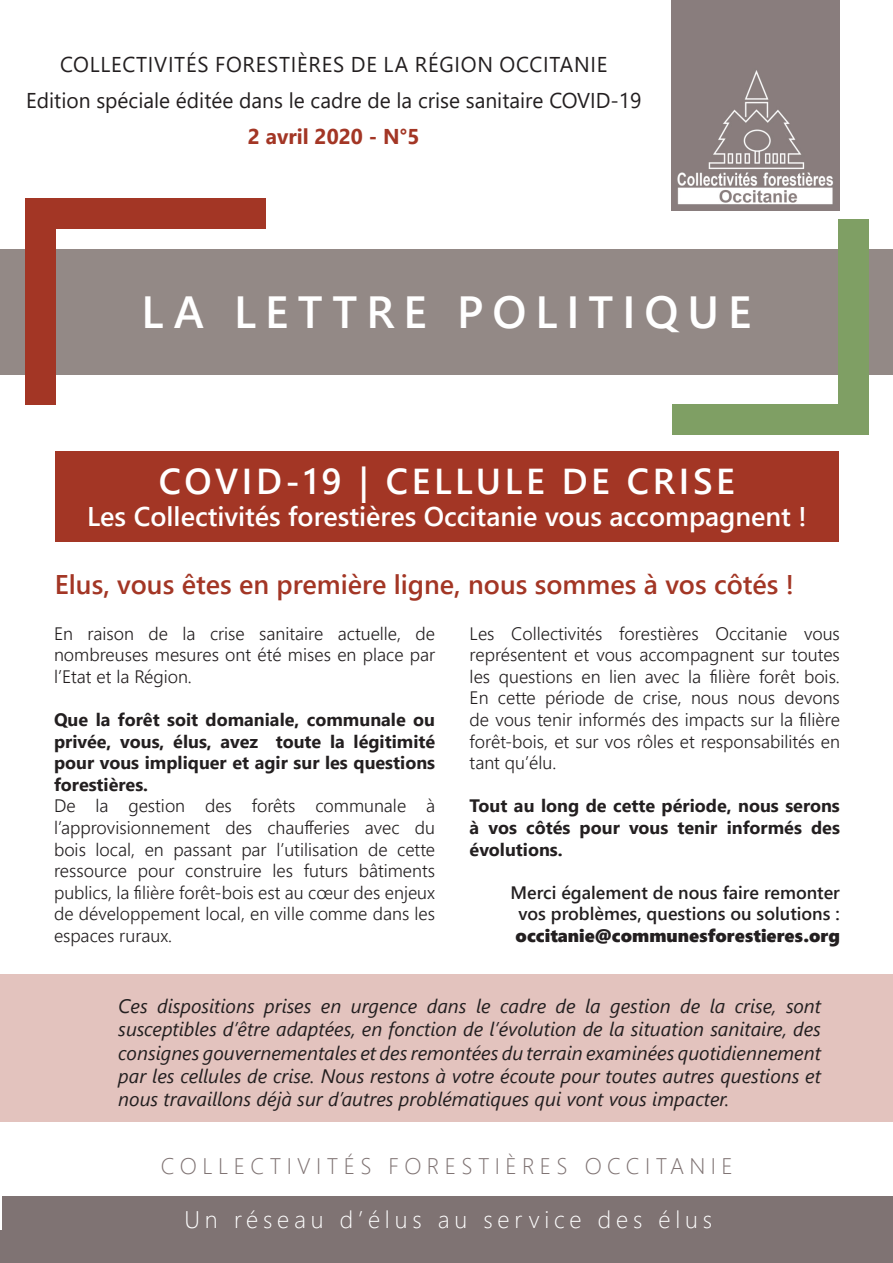
<style>
.page{position:relative;width:893px;height:1263px;background:#fff}
.page>*{position:absolute;margin:0;border:0;box-sizing:border-box;transform-origin:0 0}
.t1{font:600 45px "Segoe UI";letter-spacing:.2em;color:#fff}
.t2{font:600 36px "Segoe UI";letter-spacing:.1em;color:#fff}
.t3{font:600 27px "Segoe UI";color:#fff}
.t4{font:600 27px "Segoe UI";color:#a33625}
.t5{font:300 24px "Segoe UI";letter-spacing:.2em;color:#fff}
.t6{font:300 22.5px "Segoe UI";letter-spacing:.24em;color:#7f7373}
.t7{font:21.45px "Segoe UI";color:#231f20}
.t8{font:21.45px "Segoe UI";letter-spacing:.035em;color:#231f20}
.t9{font:700 21.45px "Segoe UI";color:#a33625}
.t10{font:italic 19.5px/23.4px "Segoe UI";color:#231f20;text-align:justify}
.t11{font:300 18px/21.6px "Segoe UI";color:#231f20;text-align:justify}
.t12{font:700 18px/21.6px "Segoe UI";color:#231f20;text-align:justify}
.t13{font:600 18px/21.6px "Segoe UI";color:#231f20;text-align:justify}
.s1{font-family:"Segoe UI Black";font-weight:400}
</style>
<div class="page">
<div style="left:0;top:974px;width:893px;height:148px;background:#e3c3be"></div>
<img style="left:672px;top:0;width:168px;height:210px">
<div style="left:0;top:249px;width:893px;height:125px;background:#938986"></div>
<div style="left:26px;top:198px;width:240px;height:30px;background:#a33625"></div>
<div style="left:26px;top:227px;width:30px;height:177px;background:#a33625"></div>
<div style="left:672px;top:404px;width:197px;height:30px;background:#7f9f64"></div>
<div style="left:838px;top:219px;width:31px;height:185px;background:#7f9f64"></div>
<div style="left:55px;top:451px;width:783px;height:91px;background:#a33625"></div>
<div style="left:2px;top:1196px;width:891px;height:47px;background:#7f7373"></div>
<div style="left:0;top:1230px;width:893px;height:33px;background:#7f7373"></div>
<p class="t8" style="left:60px;top:44px;width:549px">COLLECTIVITÉS FORESTIÈRES DE LA RÉGION OCCITANIE</p>
<p class="t7" style="left:26px;top:80px;width:617px">Edition spéciale éditée dans le cadre de la crise sanitaire COVID-19</p>
<p class="t9" style="left:248px;top:116px;width:173px">2 avril 2020 - N°5</p>
<p class="t1" style="left:142px;top:270px;width:611px">LA LETTRE POLITIQUE</p>
<p class="t2" style="left:159px;top:447px;width:577px">COVID-19 | CELLULE DE CRISE</p>
<p class="t3" style="left:87px;top:491px;width:721px">Les Collectivités forestières Occitanie vous accompagnent !</p>
<p class="t4" style="left:55px;top:559px;width:741px">Elus, vous êtes en première ligne, nous sommes à vos côtés !</p>
<p class="t11" style="left:54px;top:621px;width:383px">En raison de la crise sanitaire actuelle, de nombreuses mesures ont été mises en place par l’Etat et la Région.</p>
<p class="t12" style="left:54px;top:707px;width:383px">Que la forêt soit domaniale, communale ou privée, vous, élus, avez toute la légitimité pour vous impliquer et agir sur les questions forestières.</p>
<p class="t11" style="left:54px;top:793px;width:383px">De la gestion des forêts communale à l’approvisionnement des chaufferies avec du bois local, en passant par l’utilisation de cette ressource pour construire les futurs bâtiments publics, la filière forêt-bois est au cœur des enjeux de développement local, en ville comme dans les espaces ruraux.</p>
<p class="t11" style="left:470px;top:621px;width:372px">Les Collectivités forestières Occitanie vous représentent et vous accompagnent sur toutes les questions en lien avec la filière forêt bois.<br>En cette période de crise, nous nous devons de vous tenir informés des impacts sur la filière forêt-bois, et sur vos rôles et responsabilités en tant qu’élu.</p>
<p class="t12" style="left:470px;top:794px;width:372px">Tout au long de cette période, nous serons à vos côtés pour vous tenir informés des évolutions.</p>
<p class="t13" style="left:510px;top:880px;width:331px">Merci également de nous faire remonter vos problèmes, questions ou solutions : <span class="s1">occitanie@communesforestieres.org</span></p>
<p class="t10" style="left:118px;top:991px;width:704px">Ces dispositions prises en urgence dans le cadre de la gestion de la crise, sont susceptibles d’être adaptées, en fonction de l’évolution de la situation sanitaire, des consignes gouvernementales et des remontées du terrain examinées quotidiennement par les cellules de crise. Nous restons à votre écoute pour toutes autres questions et nous travaillons déjà sur d’autres problématiques qui vont vous impacter.</p>
<p class="t6" style="left:161px;top:1145px;width:573px">COLLECTIVITÉS FORESTIÈRES OCCITANIE</p>
<p class="t5" style="left:185px;top:1197px;width:529px">Un réseau d’élus au service des élus</p>
</div>
